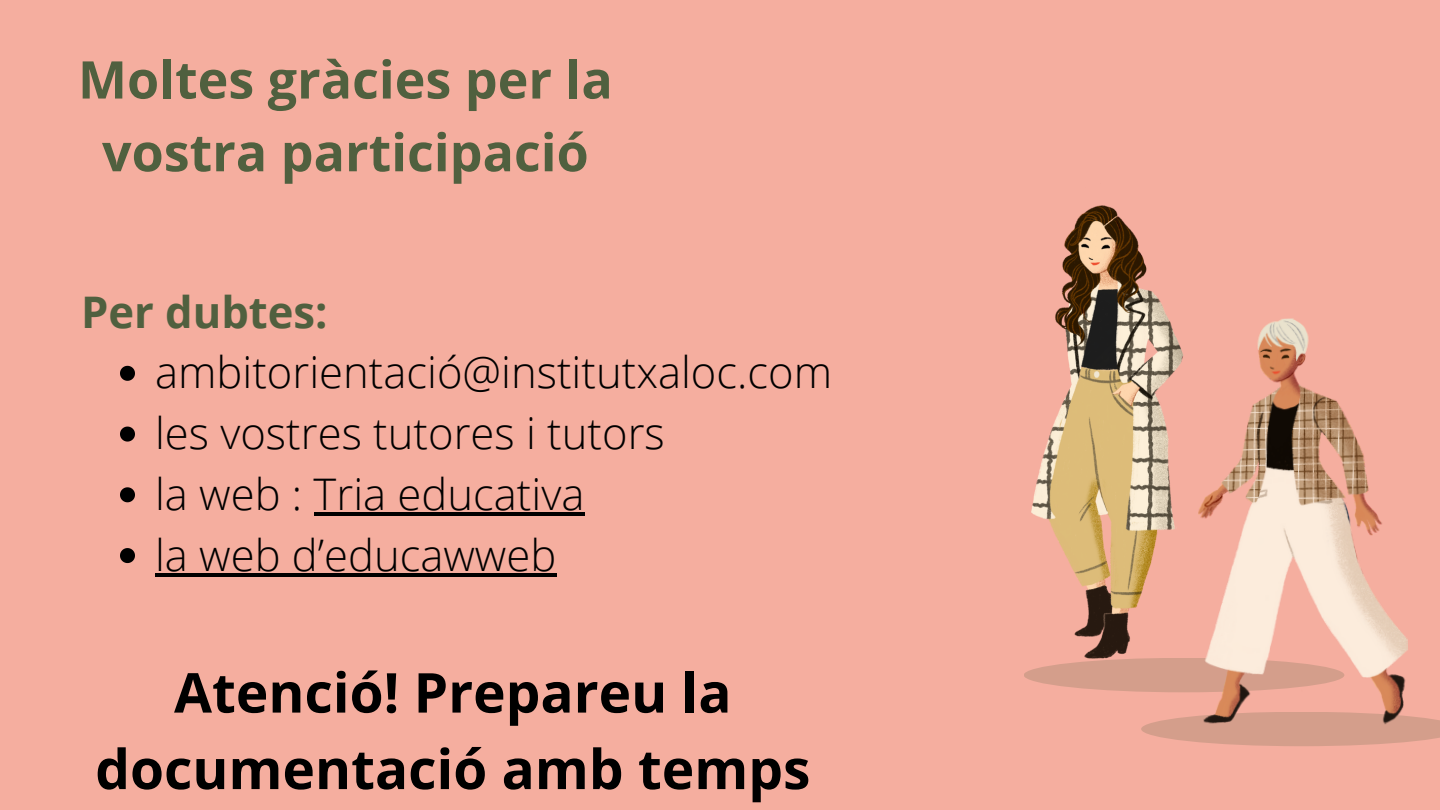
<style>
.page{position:relative;width:1440px;height:810px;background:#f5ae9f}
.page>*{position:absolute;margin:0;border:0;box-sizing:border-box;transform-origin:0 0}
.t1{font:700 55px/76.5px "Open Sans";color:#000;text-align:center}
.t2{font:700 52px/72.8px "Open Sans";color:#50603f;text-align:center}
.t3{font:300 43.6px/60.8px "Open Sans";color:#000}
.t4{font:700 43.6px "Open Sans";color:#50603f}
</style>
<div class="page">
<img style="left:1032px;top:205px;width:152px;height:453px">
<div style="left:1024px;top:658px;width:320px;height:34px;background:#d49e8b;border-radius:50%"></div>
<svg style="left:1141px;top:716px;width:299px;height:30px"></svg>
<svg style="left:120px;top:366px;width:15px;height:15px"></svg>
<svg style="left:120px;top:427px;width:15px;height:15px"></svg>
<svg style="left:120px;top:487px;width:15px;height:15px"></svg>
<hr style="left:314px;top:512px;width:270px;height:4px;background:#000">
<svg style="left:120px;top:548px;width:15px;height:15px"></svg>
<hr style="left:155px;top:573px;width:401px;height:4px;background:#000">
<img style="left:1193px;top:318px;width:217px;height:411px">
<p class="t2" style="left:78px;top:42px;width:536px">Moltes gràcies per la vostra participació</p>
<p class="t4" style="left:81px;top:281px;width:248px">Per dubtes:</p>
<p class="t3" style="left:155px;top:341px;width:679px">ambitorientació@institutxaloc.com les vostres tutores i tutors<br>la web : Tria educativa<br>la web d’educawweb</p>
<p class="t1" style="left:95px;top:653px;width:717px">Atenció! Prepareu la documentació amb temps</p>
</div>
